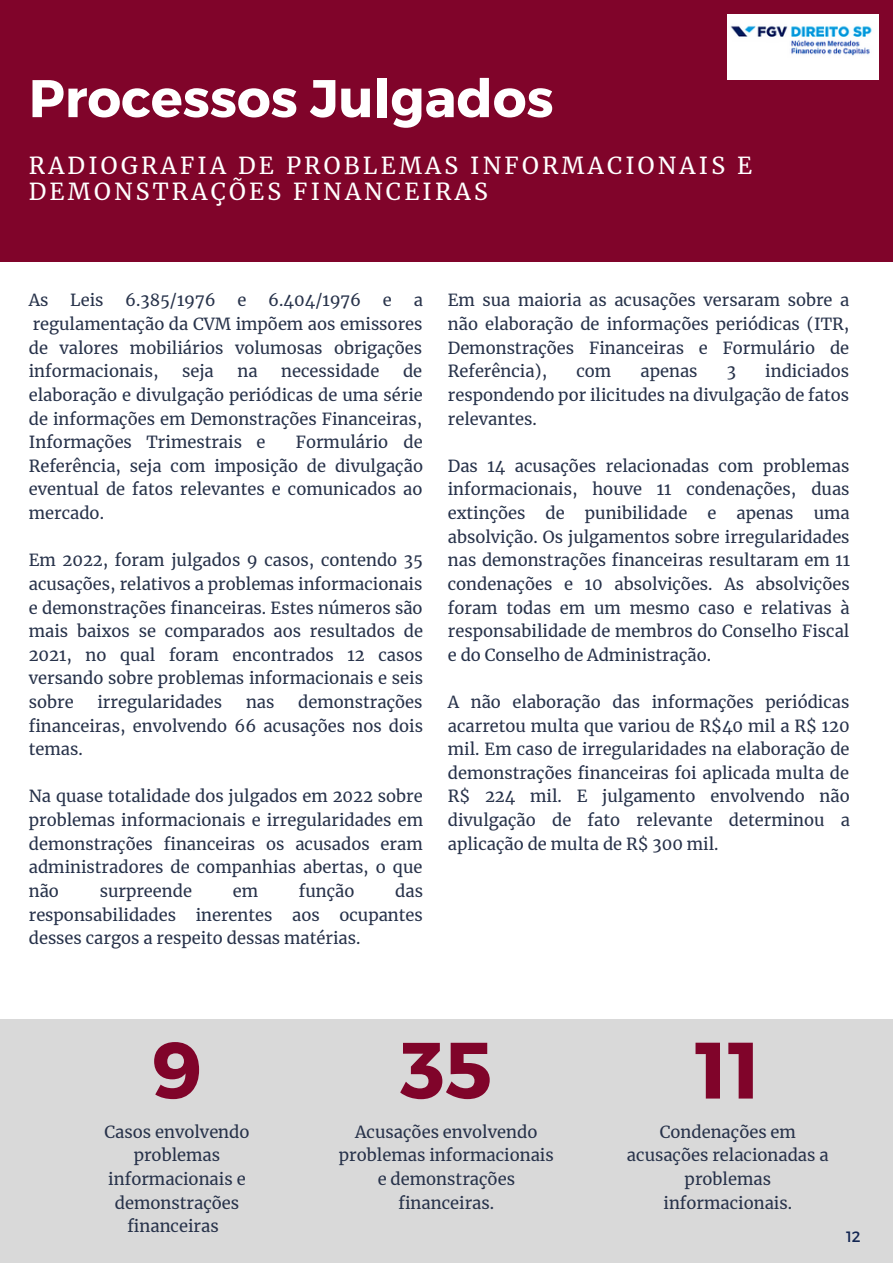
<style>
.page{position:relative;width:893px;height:1264px;background:#fff}
.page>*{position:absolute;margin:0;border:0;box-sizing:border-box;transform-origin:0 0}
.t1{font:700 79.65px "Montserrat";color:#80042a}
.t2{font:700 52.95px "Montserrat";color:#fff}
.t3{font:23.1px/25.8px "Merriweather";letter-spacing:.14em;color:#fff}
.t4{font:16.5px/23.5px "Merriweather";color:#27324a;text-align:justify}
.t5{font:15px "Montserrat";color:#132652}
</style>
<div class="page">
<div style="left:0;top:0;width:892px;height:262px;background:#80042a"></div>
<div style="left:0;top:1019px;width:892px;height:243px;background:#d9d9d9"></div>
<img style="left:727px;top:15px;width:151px;height:64px">
<h2 class="t2" style="left:29px;top:64px;width:526px">Processos Julgados</h2>
<h3 class="t3" style="left:29px;top:152px;width:724px">RADIOGRAFIA DE PROBLEMAS INFORMACIONAIS E<br>DEMONSTRAÇÕES FINANCEIRAS</h3>
<p class="t4" style="left:29px;top:289px;width:21px">As</p>
<p class="t4" style="left:70px;top:289px;width:35px">Leis</p>
<p class="t4" style="left:125px;top:289px;width:92px">6.385/1976</p>
<p class="t4" style="left:237px;top:289px;width:10px">e</p>
<p class="t4" style="left:268px;top:289px;width:94px">6.404/1976</p>
<p class="t4" style="left:383px;top:289px;width:10px">e</p>
<p class="t4" style="left:29px;top:289px;width:395px;text-indent:385px">a regulamentação da CVM impõem aos emissores de valores mobiliários volumosas obrigações informacionais,</p>
<p class="t4" style="left:29px;top:360px;width:395px;text-indent:374px">de elaboração e divulgação periódicas de uma série de informações em Demonstrações Financeiras, Informações Trimestrais e</p>
<p class="t4" style="left:182px;top:360px;width:33px">seja</p>
<p class="t4" style="left:237px;top:360px;width:22px">na</p>
<p class="t4" style="left:281px;top:360px;width:100px">necessidade</p>
<p class="t4" style="left:29px;top:430px;width:395px;text-indent:267px">Formulário de Referência, seja com imposição de divulgação eventual de fatos relevantes e comunicados ao mercado.</p>
<p class="t4" style="left:29px;top:548px;width:396px">Em 2022, foram julgados 9 casos, contendo 35 acusações, relativos a problemas informacionais e demonstrações financeiras. Estes números são mais baixos se comparados aos resultados de 2021, no qual foram encontrados 12 casos versando sobre problemas informacionais e seis sobre</p>
<p class="t4" style="left:29px;top:690px;width:395px;text-indent:269px">demonstrações financeiras, envolvendo 66 acusações nos dois temas.</p>
<p class="t4" style="left:29px;top:784px;width:396px">Na quase totalidade dos julgados em 2022 sobre problemas informacionais e irregularidades em demonstrações financeiras os acusados eram administradores de companhias abertas, o que não</p>
<p class="t4" style="left:97px;top:690px;width:126px">irregularidades</p>
<p class="t4" style="left:246px;top:690px;width:30px">nas</p>
<p class="t4" style="left:100px;top:879px;width:94px">surpreende</p>
<p class="t4" style="left:233px;top:879px;width:27px">em</p>
<p class="t4" style="left:299px;top:879px;width:57px">função</p>
<p class="t4" style="left:29px;top:879px;width:396px;text-indent:366px">das responsabilidades inerentes aos ocupantes desses cargos a respeito dessas matérias.</p>
<p class="t4" style="left:448px;top:289px;width:403px">Em sua maioria as acusações versaram sobre a não elaboração de informações periódicas (ITR, Demonstrações Financeiras e Formulário de Referência),</p>
<p class="t4" style="left:448px;top:360px;width:403px;text-indent:317px">indiciados respondendo por ilicitudes na divulgação de fatos relevantes.</p>
<p class="t4" style="left:448px;top:454px;width:404px">Das 14 acusações relacionadas com problemas informacionais, houve 11 condenações, duas extinções de punibilidade e apenas uma absolvição. Os julgamentos sobre irregularidades nas demonstrações financeiras resultaram em 11 condenações e 10 absolvições. As absolvições foram todas em um mesmo caso e relativas à responsabilidade de membros do Conselho Fiscal e do Conselho de Administração.</p>
<p class="t4" style="left:448px;top:690px;width:404px">A não elaboração das informações periódicas acarretou multa que variou de R$40 mil a R$ 120 mil. Em caso de irregularidades na elaboração de demonstrações financeiras foi aplicada multa de R$ 224 mil. E julgamento envolvendo não divulgação de fato relevante determinou a aplicação de multa de R$ 300 mil.</p>
<p class="t4" style="left:576px;top:360px;width:36px">com</p>
<p class="t4" style="left:640px;top:360px;width:59px">apenas</p>
<p class="t4" style="left:726px;top:360px;width:11px">3</p>
<h1 class="t1" style="left:152px;top:1018px;width:52px">9</h1>
<p class="t4" style="left:104px;top:1120px;width:147px;text-align:center">Casos envolvendo problemas informacionais e demonstrações financeiras</p>
<h1 class="t1" style="left:400px;top:1018px;width:93px">35</h1>
<p class="t4" style="left:339px;top:1120px;width:216px;text-align:center">Acusações envolvendo problemas informacionais e demonstrações financeiras.</p>
<h1 class="t1" style="left:695px;top:1018px;width:67px">11</h1>
<p class="t4" style="left:627px;top:1120px;width:203px;text-align:center">Condenações em acusações relacionadas a problemas informacionais.</p>
<p class="t5" style="left:845px;top:1226px;width:16px">12</p>
</div>
